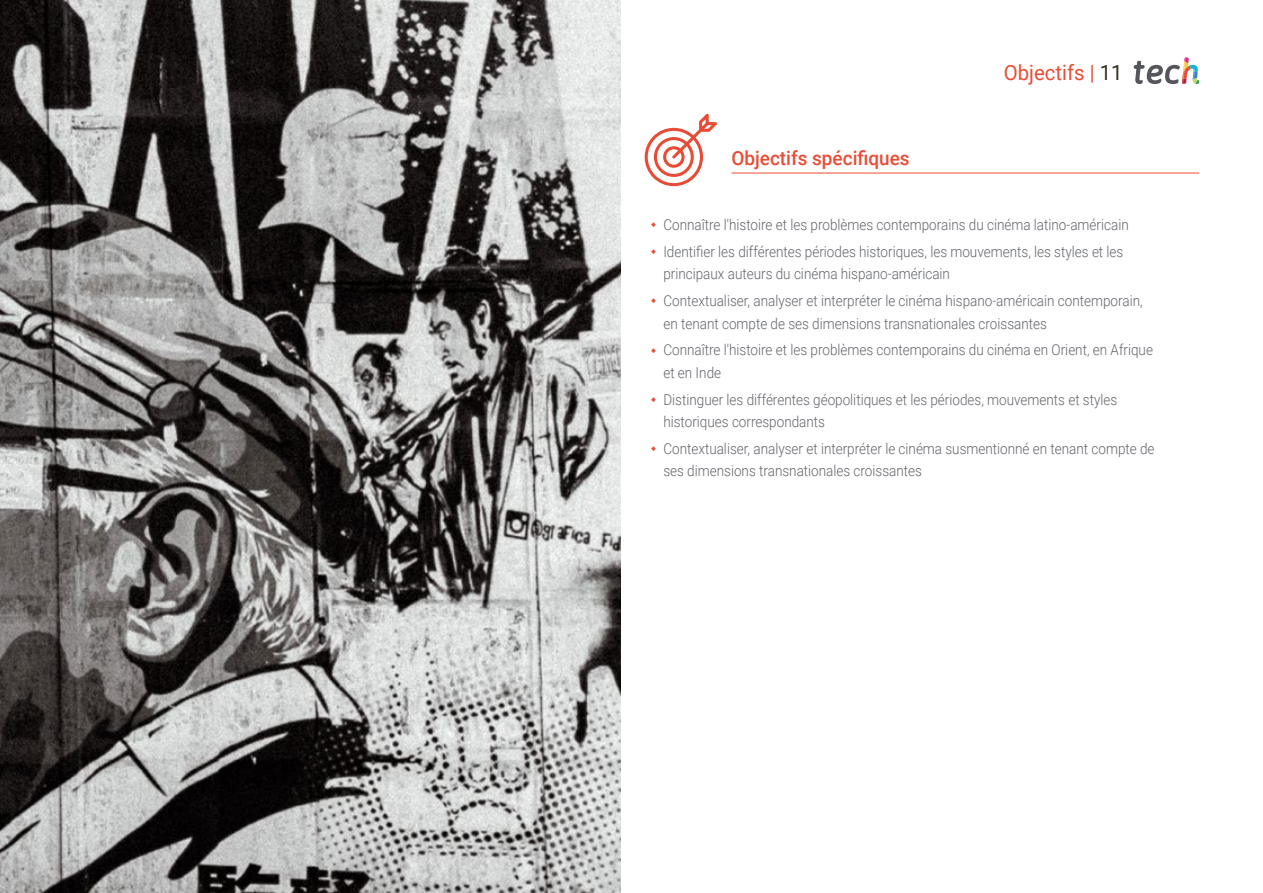
<style>
.page{position:relative;width:1263px;height:893px;background:#fff}
.page>*{position:absolute;margin:0;border:0;box-sizing:border-box;transform-origin:0 0}
.t1{font:21px "Roboto";color:#e94d35}
.t2{font:500 19.5px "Roboto";color:#e94d35}
.t3{font:300 15px/26.7px "Roboto";color:#61646a;scale:.9 1}
.s1{color:#312e20}
</style>
<div class="page">
<hr style="left:731px;top:173px;width:468px;height:1px;background:#e94d35">
<svg style="left:645px;top:114px;width:72px;height:72px"></svg>
<img style="left:0;top:0;width:621px;height:893px">
<svg style="left:1134px;top:57px;width:65px;height:27px"></svg>
<h2 class="t2" style="left:731px;top:144px;width:180px">Objectifs spécifiques</h2>
<h1 class="t1" style="left:1004px;top:57px;width:120px">Objectifs | <span class="s1">11</span></h1>
<p class="t3" style="left:663px;top:211px;width:519px">Connaître l'histoire et les problèmes contemporains du cinéma latino-américain<br>Identifier les différentes périodes historiques, les mouvements, les styles et les</p>
<p class="t3" style="left:663px;top:260px;width:534px">principaux auteurs du cinéma hispano-américain<br>Contextualiser, analyser et interpréter le cinéma hispano-américain contemporain,</p>
<p class="t3" style="left:663px;top:309px;width:545px">en tenant compte de ses dimensions transnationales croissantes<br>Connaître l'histoire et les problèmes contemporains du cinéma en Orient, en Afrique</p>
<p class="t3" style="left:663px;top:359px;width:506px">et en Inde<br>Distinguer les différentes géopolitiques et les périodes, mouvements et styles</p>
<p class="t3" style="left:663px;top:408px;width:547px">historiques correspondants<br>Contextualiser, analyser et interpréter le cinéma susmentionné en tenant compte de</p>
<p class="t3" style="left:663px;top:457px;width:289px">ses dimensions transnationales croissantes</p>
</div>
